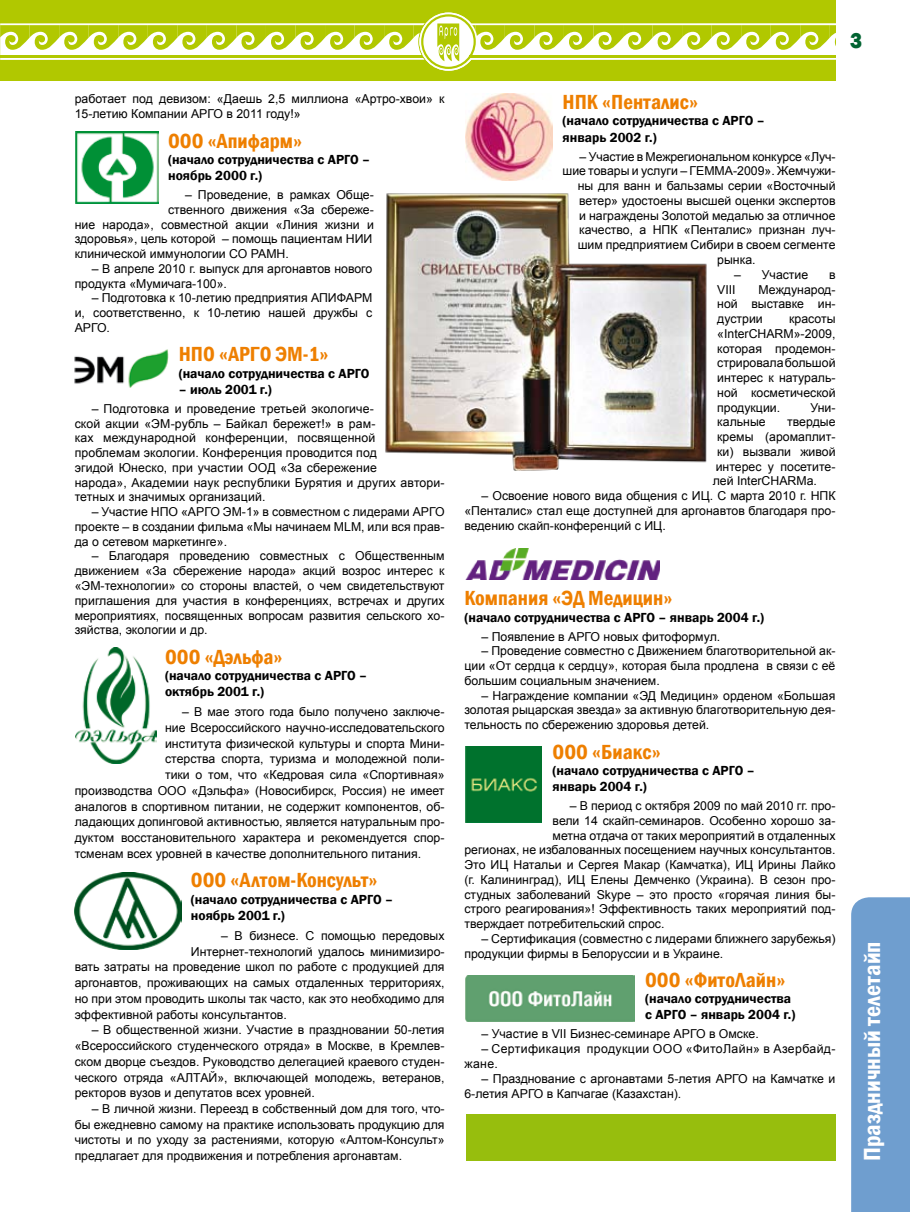
<style>
.page{position:relative;width:910px;height:1212px;background:#fff}
.page>*{position:absolute;margin:0;border:0;box-sizing:border-box;transform-origin:0 0}
.t1{font:600 condensed 24px "Franklin Gothic";color:#fff}
.t2{font:800 22.5px "Franklin Gothic";color:#006331;scale:.9 1}
.t3{font:600 condensed 21px "Franklin Gothic";color:#ee7f00}
.t4{font:600 13.5px/16.2px "Franklin Gothic";color:#000}
.t5{font:12.3px/14.7px "Arial";color:#000;text-align:justify}
.t6{font:12.3px/14.7px "Arial";letter-spacing:.03em;color:#000}
</style>
<div class="page">
<div style="left:0;top:0;width:836px;height:81px;background:#b1c800"></div>
<svg style="left:0;top:12px;width:836px;height:59px"></svg>
<hr style="left:470px;top:56px;width:366px;height:2px;background:#b1c800">
<img style="left:76px;top:132px;width:82px;height:71px">
<img style="left:74px;top:873px;width:108px;height:77px">
<img style="left:466px;top:94px;width:87px;height:87px">
<img style="left:466px;top:549px;width:193px;height:30px">
<img style="left:466px;top:746px;width:75px;height:76px">
<img style="left:466px;top:975px;width:168px;height:46px">
<img style="left:76px;top:647px;width:80px;height:116px">
<img style="left:385px;top:193px;width:322px;height:278px">
<div style="left:466px;top:1114px;width:370px;height:47px;background:#97be0d"></div>
<div style="left:851px;top:897px;width:59px;height:315px;background:#6f9ecf"></div>
<img style="left:74px;top:349px;width:95px;height:39px">
<p class="t5" style="left:75px;top:92px;width:371px">работает под девизом: «Даешь 2,5 миллиона «Артро-хвои» к<br>15-летию Компании АРГО в 2011 году!»</p>
<h3 class="t3" style="left:168px;top:127px;width:136px">ООО «Апифарм»</h3>
<p class="t4" style="left:168px;top:151px;width:204px">(начало сотрудничества с АРГО – ноябрь 2000 г.)</p>
<p class="t5" style="left:185px;top:188px;width:190px">– Проведение, в рамках Обще-</p>
<p class="t5" style="left:168px;top:202px;width:207px">ственного движения «За сбереже-</p>
<p class="t5" style="left:75px;top:217px;width:301px">ние народа», совместной акции «Линия жизни и</p>
<p class="t5" style="left:75px;top:232px;width:299px">здоровья», цель которой – помощь пациентам НИИ</p>
<p class="t5" style="left:75px;top:247px;width:216px">клинической иммунологии СО РАМН.</p>
<p class="t5" style="left:75px;top:261px;width:299px;text-indent:17px">– В апреле 2010 г. выпуск для аргонавтов нового продукта «Мумичага-100».</p>
<p class="t5" style="left:75px;top:291px;width:299px;text-indent:17px">– Подготовка к 10-летию предприятия АПИФАРМ и, соответственно, к 10-летию нашей дружбы с АРГО.</p>
<h3 class="t3" style="left:179px;top:340px;width:151px">НПО «АРГО ЭМ-1»</h3>
<p class="t4" style="left:179px;top:365px;width:192px">(начало сотрудничества с АРГО</p>
<p class="t4" style="left:179px;top:381px;width:95px">– июль 2001 г.)</p>
<p class="t5" style="left:75px;top:401px;width:371px;text-align:left;text-indent:17px">– Подготовка и проведение третьей экологиче-<br>ской акции «ЭМ-рубль – Байкал бережет!» в рам-<br>ках международной конференции, посвященной<br>проблемам экологии. Конференция проводится под<br>эгидой Юнеско, при участии ООД «За сбережение<br>народа», Академии наук республики Бурятия и других автори&shy;тетных и значимых организаций.</p>
<p class="t5" style="left:75px;top:505px;width:371px;text-indent:17px">– Участие НПО «АРГО ЭМ-1» в совместном с лидерами АРГО проекте – в создании фильма «Мы начинаем MLM, или вся прав&shy;да о сетевом маркетинге».</p>
<p class="t5" style="left:75px;top:549px;width:371px;text-indent:17px">– Благодаря проведению совместных с Общественным движением «За сбережение народа» акций возрос интерес к «ЭМ-технологии» со стороны властей, о чем свидетельствуют приглашения для участия в конференциях, встречах и других мероприятиях, посвященных вопросам развития сельского хо&shy;зяйства, экологии и др.</p>
<h3 class="t3" style="left:165px;top:643px;width:119px">ООО «Дэльфа»</h3>
<p class="t4" style="left:165px;top:667px;width:204px">(начало сотрудничества с АРГО – октябрь 2001 г.)</p>
<p class="t5" style="left:182px;top:704px;width:264px">– В мае этого года было получено заключе-</p>
<p class="t5" style="left:165px;top:720px;width:281px">ние Всероссийского научно-исследовательского</p>
<p class="t5" style="left:165px;top:736px;width:281px">института физической культуры и спорта Мини-</p>
<p class="t5" style="left:165px;top:752px;width:281px">стерства спорта, туризма и молодежной поли-</p>
<p class="t5" style="left:165px;top:767px;width:281px">тики о том, что «Кедровая сила «Спортивная»</p>
<p class="t5" style="left:75px;top:783px;width:371px">производства ООО «Дэльфа» (Новосибирск, Россия) не имеет</p>
<p class="t5" style="left:75px;top:799px;width:371px">аналогов в спортивном питании, не содержит компонентов, об-</p>
<p class="t5" style="left:75px;top:815px;width:371px">ладающих допинговой активностью, является натуральным про-</p>
<p class="t5" style="left:75px;top:830px;width:371px">дуктом восстановительного характера и рекомендуется спор-</p>
<p class="t5" style="left:75px;top:846px;width:348px">тсменам всех уровней в качестве дополнительного питания.</p>
<h3 class="t3" style="left:191px;top:866px;width:189px">ООО «Алтом-Консульт»</h3>
<p class="t4" style="left:191px;top:891px;width:204px">(начало сотрудничества с АРГО – ноябрь 2001 г.)</p>
<p class="t5" style="left:221px;top:928px;width:225px">– В бизнесе. С помощью передовых</p>
<p class="t5" style="left:191px;top:944px;width:255px">Интернет-технологий удалось минимизиро-</p>
<p class="t5" style="left:75px;top:960px;width:371px">вать затраты на проведение школ по работе с продукцией для</p>
<p class="t5" style="left:75px;top:975px;width:371px">аргонавтов, проживающих на самых отдаленных территориях,</p>
<p class="t5" style="left:75px;top:991px;width:371px">но при этом проводить школы так часто, как это необходимо для</p>
<p class="t5" style="left:75px;top:1007px;width:214px">эффективной работы консультантов.</p>
<p class="t5" style="left:75px;top:1022px;width:371px;line-height:15.8px;text-indent:17px">– В общественной жизни. Участие в праздновании 50-летия «Всероссийского студенческого отряда» в Москве, в Кремлев&shy;ском дворце съездов. Руководство делегацией краевого студен&shy;ческого отряда «АЛТАЙ», включающей молодежь, ветеранов, ректоров вузов и депутатов всех уровней.</p>
<p class="t5" style="left:75px;top:1101px;width:371px;line-height:15.8px;text-indent:17px">– В личной жизни. Переезд в собственный дом для того, что&shy;бы ежедневно самому на практике использовать продукцию для чистоты и по уходу за растениями, которую «Алтом-Консульт» предлагает для продвижения и потребления аргонавтам.</p>
<h2 class="t2" style="left:850px;top:26px;width:15px">3</h2>
<h3 class="t3" style="left:563px;top:88px;width:137px">НПК «Пенталис»</h3>
<p class="t4" style="left:563px;top:113px;width:204px">(начало сотрудничества с АРГО – январь 2002 г.)</p>
<p class="t5" style="left:580px;top:149px;width:257px">– Участие в Межрегиональном конкурсе «Луч-</p>
<p class="t5" style="left:563px;top:164px;width:274px">шие товары и услуги – ГЕММА-2009». Жемчужи-</p>
<p class="t5" style="left:578px;top:179px;width:259px">ны для ванн и бальзамы серии «Восточный</p>
<p class="t5" style="left:579px;top:193px;width:258px">ветер» удостоены высшей оценки экспертов</p>
<p class="t5" style="left:579px;top:208px;width:258px">и награждены Золотой медалью за отличное</p>
<p class="t5" style="left:579px;top:223px;width:258px">качество, а НПК «Пенталис» признан луч-</p>
<p class="t5" style="left:578px;top:238px;width:259px">шим предприятием Сибири в своем сегменте</p>
<p class="t5" style="left:717px;top:252px;width:40px">рынка.</p>
<p class="t5" style="left:734px;top:267px;width:76px">– Участие</p>
<p class="t5" style="left:829px;top:267px;width:8px">в</p>
<p class="t5" style="left:717px;top:282px;width:20px">VIII</p>
<p class="t5" style="left:717px;top:282px;width:120px;text-indent:41px">Международ&shy;ной выставке ин&shy;дустрии</p>
<p class="t5" style="left:717px;top:311px;width:120px;text-indent:72px">красоты «InterCHARM»-2009, которая продемон&shy;стрировала большой интерес к натураль&shy;ной косметической продукции.</p>
<p class="t5" style="left:810px;top:400px;width:27px">Уни-</p>
<p class="t5" style="left:717px;top:415px;width:50px">кальные</p>
<p class="t5" style="left:787px;top:415px;width:50px">твердые</p>
<p class="t5" style="left:717px;top:430px;width:120px">кремы (аромаплит-</p>
<p class="t5" style="left:717px;top:444px;width:120px">ки) вызвали живой</p>
<p class="t5" style="left:716px;top:459px;width:121px">интерес у посетите-</p>
<p class="t5" style="left:713px;top:474px;width:106px">лей InterCHARMа.</p>
<p class="t5" style="left:464px;top:489px;width:373px;text-indent:17px">– Освоение нового вида общения с ИЦ. С марта 2010 г. НПК «Пенталис» стал еще доступней для аргонавтов благодаря про&shy;ведению скайп-конференций с ИЦ.</p>
<h3 class="t3" style="left:464px;top:584px;width:210px">Компания «ЭД Медицин»</h3>
<p class="t4" style="left:464px;top:609px;width:301px">(начало сотрудничества с АРГО – январь 2004 г.)</p>
<p class="t5" style="left:481px;top:629px;width:240px">– Появление в АРГО новых фитоформул.</p>
<p class="t5" style="left:464px;top:644px;width:373px;text-indent:17px">– Проведение совместно с Движением благотворительной ак&shy;ции «От сердца к сердцу», которая была продлена в связи с её большим социальным значением.</p>
<p class="t5" style="left:464px;top:688px;width:373px;text-indent:17px">– Награждение компании «ЭД Медицин» орденом «Большая золотая рыцарская звезда» за активную благотворительную дея&shy;тельность по сбережению здоровья детей.</p>
<h3 class="t3" style="left:553px;top:737px;width:110px">ООО «Биакс»</h3>
<p class="t4" style="left:553px;top:762px;width:204px">(начало сотрудничества с АРГО – январь 2004 г.)</p>
<p class="t5" style="left:570px;top:798px;width:267px">– В период с октября 2009 по май 2010 гг. про-</p>
<p class="t5" style="left:553px;top:813px;width:284px">вели 14 скайп-семинаров. Особенно хорошо за-</p>
<p class="t5" style="left:553px;top:828px;width:284px">метна отдача от таких мероприятий в отдаленных</p>
<p class="t5" style="left:464px;top:843px;width:373px">регионах, не избалованных посещением научных консультантов.</p>
<p class="t5" style="left:464px;top:857px;width:373px">Это ИЦ Натальи и Сергея Макар (Камчатка), ИЦ Ирины Лайко</p>
<p class="t5" style="left:464px;top:872px;width:373px">(г. Калининград), ИЦ Елены Демченко (Украина). В сезон про-</p>
<p class="t5" style="left:464px;top:887px;width:373px">студных заболеваний Skype – это просто «горячая линия бы-</p>
<p class="t5" style="left:464px;top:902px;width:373px">строго реагирования»! Эффективность таких мероприятий под-</p>
<p class="t5" style="left:464px;top:916px;width:202px">тверждает потребительский спрос.</p>
<p class="t5" style="left:464px;top:931px;width:373px;text-indent:17px">– Сертификация (совместно с лидерами ближнего зарубежья) продукции фирмы в Белоруссии и в Украине.</p>
<h3 class="t3" style="left:645px;top:966px;width:142px">ООО «ФитоЛайн»</h3>
<p class="t4" style="left:645px;top:991px;width:152px">(начало сотрудничества с АРГО – январь 2004 г.)</p>
<p class="t5" style="left:481px;top:1027px;width:279px">– Участие в VII Бизнес-семинаре АРГО в Омске.</p>
<p class="t6" style="left:464px;top:1042px;width:373px;text-indent:17px">– Сертификация продукции ООО «ФитоЛайн» в Азербайд&shy;жане.</p>
<p class="t5" style="left:464px;top:1071px;width:373px;text-indent:17px">– Празднование с аргонавтами 5-летия АРГО на Камчатке и<br>6-летия АРГО в Капчагае (Казахстан).</p>
<h1 class="t1" style="left:856px;top:1161px;width:221px;rotate:-90deg">Праздничный телетайп</h1>
</div>
